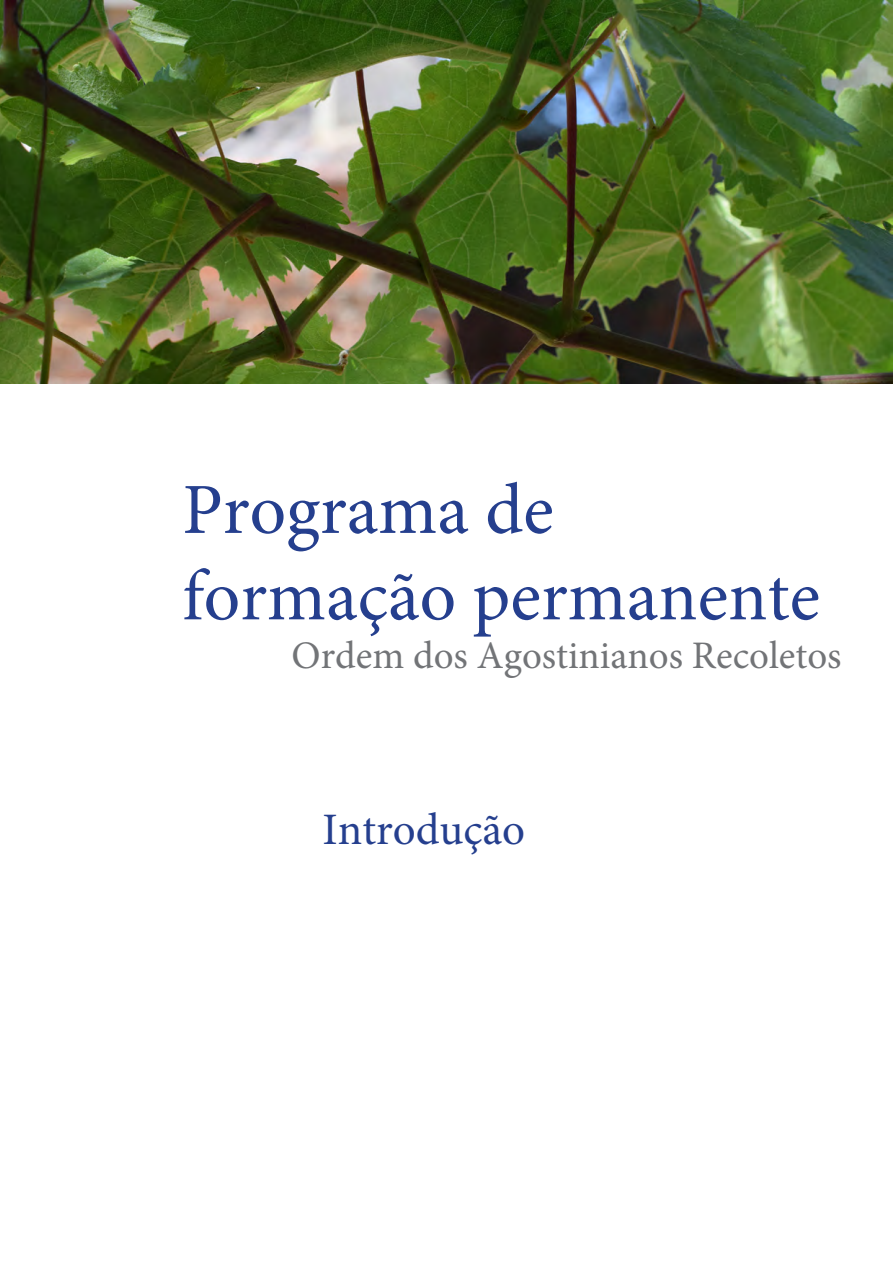
<style>
.page{position:relative;width:893px;height:1263px;background:#fff}
.page>*{position:absolute;margin:0;border:0;box-sizing:border-box;transform-origin:0 0}
.t1{font:72px/86.4px "Minion Pro";color:#253f8e}
.t2{font:45px "Minion Pro";color:#253f8e}
.t3{font:39px "Minion Pro";color:#727477}
</style>
<div class="page">
<img style="left:1px;top:0;width:892px;height:384px">
<p class="t1" style="left:182px;top:467px;width:639px">Programa de formação permanente</p>
<p class="t3" style="left:292px;top:630px;width:551px">Ordem dos Agostinianos Recoletos</p>
<p class="t2" style="left:322px;top:799px;width:204px">Introdução</p>
</div>
